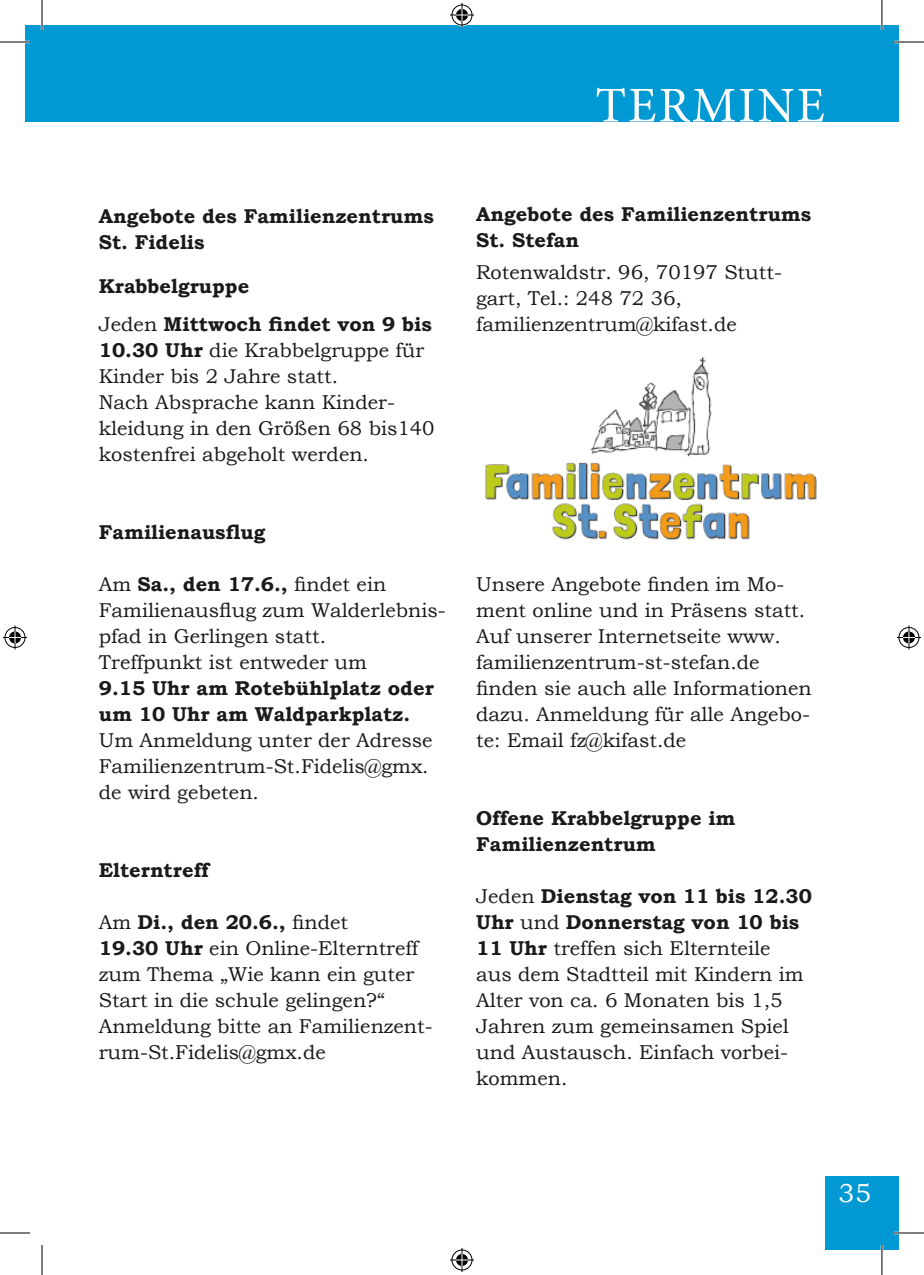
<style>
.page{position:relative;width:924px;height:1275px;background:#fff}
.page>*{position:absolute;margin:0;border:0;box-sizing:border-box;transform-origin:0 0}
.t1{font:50px "Minion Pro";letter-spacing:.04em;color:#fff}
.t2{font:26px "Bookman Old Style";color:#fff}
.Fließtext_fett{font:20px/26px "Bookman Old Style";color:#191b1b}
.Zwischenüberschrift{font:700 20px/26px "Bookman Old Style";color:#191b1b}
.Fließtext_fett-2{font:700 20px/26px "Bookman Old Style";color:#191b1b}
.s1{font-weight:700}
.s2{font-weight:400}
</style>
<div class="page">
<div style="left:824px;top:1176px;width:74px;height:74px;background:#0099d4"></div>
<div style="left:42px;top:25px;width:856px;height:96px;background:#0099d4"></div>
<div style="left:25px;top:25px;width:17px;height:96px;background:#0099d4"></div>
<img style="left:485px;top:357px;width:332px;height:183px">
<hr style="left:0;top:41px;width:30px;height:2px;background:#fff">
<hr style="left:893px;top:41px;width:30px;height:2px;background:#fff">
<hr style="left:893px;top:1231px;width:30px;height:3px;background:#fff">
<hr style="left:41px;top:0;width:2px;height:30px;background:#fff">
<hr style="left:880px;top:0;width:2px;height:30px;background:#fff">
<hr style="left:880px;top:1245px;width:2px;height:30px;background:#fff">
<hr style="left:0;top:42px;width:30px;height:1px;background:#000">
<hr style="left:893px;top:42px;width:30px;height:1px;background:#000">
<hr style="left:0;top:1232px;width:30px;height:1px;background:#000">
<hr style="left:893px;top:1232px;width:30px;height:1px;background:#000">
<hr style="left:42px;top:0;width:1px;height:30px;background:#000">
<hr style="left:42px;top:1245px;width:1px;height:30px;background:#000">
<hr style="left:881px;top:0;width:1px;height:30px;background:#000">
<hr style="left:881px;top:1245px;width:1px;height:30px;background:#000">
<svg style="left:450px;top:3px;width:24px;height:24px"></svg>
<svg style="left:450px;top:1248px;width:24px;height:24px"></svg>
<svg style="left:3px;top:625px;width:24px;height:24px"></svg>
<svg style="left:897px;top:625px;width:23px;height:24px"></svg>
<h1 class="t1" style="left:595px;top:72px;width:231px">TERMINE</h1>
<p class="Zwischenüberschrift" style="left:99px;top:203px;width:336px">Angebote des Familienzentrums<br>St. Fidelis</p>
<p class="Zwischenüberschrift" style="left:99px;top:273px;width:152px">Krabbelgruppe</p>
<p class="Fließtext_fett" style="left:99px;top:311px;width:334px">Jeden <span class="s1">Mittwoch findet von 9 bis<br>10.30 Uhr</span> die Krabbelgruppe für<br>Kinder bis 2 Jahre statt.</p>
<p class="Fließtext_fett" style="left:99px;top:389px;width:337px">Nach Absprache kann Kinder&shy;kleidung in den Größen 68 bis140 kostenfrei abgeholt werden.</p>
<p class="Zwischenüberschrift" style="left:99px;top:519px;width:168px">Familienausflug</p>
<p class="Fließtext_fett" style="left:99px;top:571px;width:348px">Am <span class="s1">Sa., den 17.6.,</span> findet ein<br>Familienausflug zum Walderlebnis&shy;pfad in Gerlingen statt.</p>
<p class="Fließtext_fett" style="left:99px;top:649px;width:270px">Treffpunkt ist entweder um</p>
<p class="Fließtext_fett-2" style="left:99px;top:675px;width:336px">9.15 Uhr am Rotebühlplatz oder um 10 Uhr am Waldparkplatz.</p>
<p class="Fließtext_fett" style="left:99px;top:727px;width:335px">Um Anmeldung unter der Adresse<br>Familienzentrum-St.Fidelis@gmx. de wird gebeten.</p>
<p class="Zwischenüberschrift" style="left:99px;top:857px;width:112px">Elterntreff</p>
<p class="Fließtext_fett-2" style="left:99px;top:909px;width:251px"><span class="s2">Am</span> Di., den 20.6., <span class="s2">findet</span></p>
<p class="Fließtext_fett" style="left:99px;top:935px;width:321px"><span class="s1">19.30 Uhr</span> ein Online-Elterntreff zum Thema „Wie kann ein guter<br>Start in die schule gelingen?“</p>
<p class="Fließtext_fett" style="left:99px;top:1013px;width:335px">Anmeldung bitte an Familienzent&shy;rum-St.Fidelis@gmx.de</p>
<p class="Zwischenüberschrift" style="left:476px;top:201px;width:336px">Angebote des Familienzentrums<br>St. Stefan</p>
<p class="Fließtext_fett" style="left:476px;top:259px;width:307px">Rotenwaldstr. 96, 70197 Stutt&shy;gart, Tel.: 248 72 36,</p>
<p class="Fließtext_fett" style="left:476px;top:311px;width:262px">familienzentrum@kifast.de</p>
<p class="Fließtext_fett" style="left:476px;top:571px;width:337px">Unsere Angebote finden im Mo&shy;ment online und in Präsens statt.<br>Auf unserer Internetseite www. familienzentrum-st-stefan.de finden sie auch alle Informationen dazu. Anmeldung für alle Angebo&shy;te: Email fz@kifast.de</p>
<p class="Zwischenüberschrift" style="left:476px;top:805px;width:261px">Offene Krabbelgruppe im</p>
<p class="Zwischenüberschrift" style="left:476px;top:831px;width:181px">Familienzentrum</p>
<p class="Fließtext_fett" style="left:476px;top:883px;width:337px">Jeden <span class="s1">Dienstag von 11 bis 12.30<br>Uhr</span> und <span class="s1">Donnerstag von 10 bis<br>11 Uhr</span> treffen sich Elternteile<br>aus dem Stadtteil mit Kindern im<br>Alter von ca. 6 Monaten bis 1,5<br>Jahren zum gemeinsamen Spiel und Austausch. Einfach vorbei&shy;kommen.</p>
<h2 class="t2" style="left:838px;top:1176px;width:34px">35</h2>
</div>
